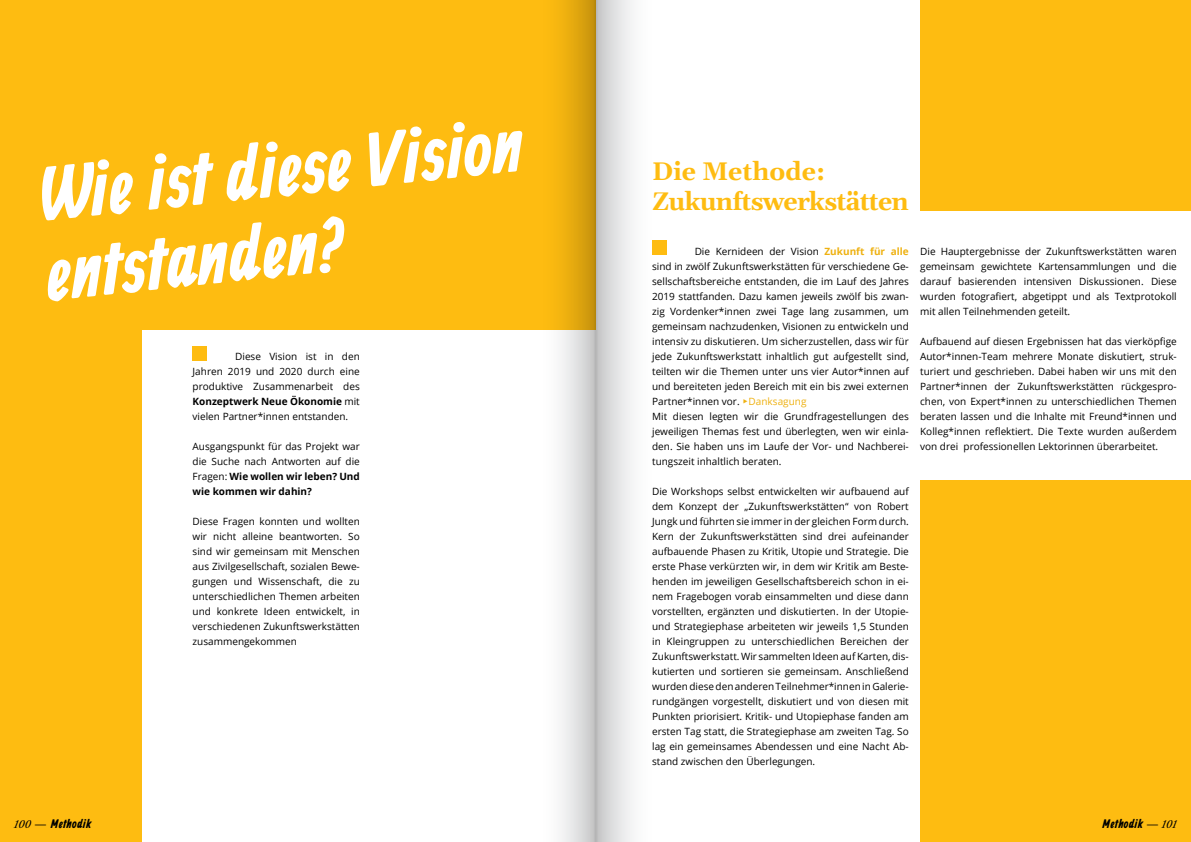
<style>
.page{position:relative;width:1191px;height:842px;background:#fff}
.page>*{position:absolute;margin:0;border:0;box-sizing:border-box;transform-origin:0 0}
.t1{font:700 80px/80px "Ranga";color:#fff}
.t2{font:700 25px/30px "Gelasio";letter-spacing:-.03em;color:#febc11}
.t3{font:700 13px "Ranga";letter-spacing:.025em;color:#000}
.t4{font:10px/15px "Open Sans";color:#000;text-align:justify}
.t5{font:italic 10px "Libre Caslon Text";color:#000}
.s1{font-family:"Libre Caslon Text";font-weight:400;font-size:12px}
.s2{font-weight:700}
.s3{font-weight:700;color:#eeb111}
.s4{font-family:"DejaVu Sans";font-weight:700;color:#eeb111}
.s5{color:#eeb111}
.s6{font-family:"Libre Caslon Text";font-weight:400;font-style:italic;font-size:10px}
</style>
<div class="page">
<div style="left:920px;top:480px;width:271px;height:362px;background:#febc11"></div>
<div style="left:0;top:0;width:595px;height:842px;background:#febc11"></div>
<div style="left:652px;top:241px;width:14px;height:14px;background:#febc11"></div>
<div style="left:142px;top:330px;width:462px;height:512px;background:#fff"></div>
<div style="left:920px;top:0;width:271px;height:210px;background:#febc11"></div>
<div style="left:193px;top:346px;width:14px;height:14px;background:#febc11"></div>
<svg style="left:561px;top:0;width:72px;height:842px"></svg>
<h1 class="t1" style="left:33px;top:160px;width:502px;rotate:-6deg">Wie istdiese Vision entstanden?</h1>
<h3 class="t3" style="left:34px;top:815px;width:60px"><span class="s1">—</span> Methodik</h3>
<p class="t5" style="left:14px;top:818px;width:19px">100</p>
<p class="t4" style="left:193px;top:349px;width:169px;text-indent:43px">Diese Vision ist in den Jahren 2019 und 2020 durch eine produktive Zusammenarbeit des <span class="s2">Konzeptwerk Neue Ökonomie</span> mit vielen Partner*innen entstanden.</p>
<p class="t4" style="left:193px;top:439px;width:169px">Ausgangspunkt für das Projekt war die Suche nach Antworten auf die Fragen: <span class="s2">Wie wollen wir leben? Und wie kommen wir dahin?</span></p>
<p class="t4" style="left:193px;top:514px;width:169px">Diese Fragen konnten und wollten wir nicht alleine beantworten. So sind wir gemeinsam mit Menschen aus Zivilgesellschaft, sozialen Bewe&shy;gungen und Wissenschaft, die zu unterschiedlichen Themen arbeiten und konkrete Ideen entwickelt, in verschiedenen Zukunftswerkstätten zusammengekommen</p>
<h2 class="t2" style="left:652px;top:154px;width:258px">Die Methode:<br>Zukunftswerkstätten</h2>
<p class="t4" style="left:652px;top:244px;width:258px;text-align:left;text-indent:43px">Die Kernideen der Vision <span class="s3">Zukunft für alle </span>sind in zwölf Zukunftswerkstätten für verschiedene Ge&shy;sellschaftsbereiche entstanden, die im Lauf des Jahres 2019 stattfanden. Dazu kamen jeweils zwölf bis zwan&shy;zig Vordenker*innen zwei Tage lang zusammen, um gemeinsam nachzudenken, Visionen zu entwickeln und intensiv zu diskutieren. Um sicherzustellen, dass wir für jede Zukunftswerkstatt inhaltlich gut aufgestellt sind, teilten wir die Themen unter uns vier Autor*innen auf und bereiteten jeden Bereich mit ein bis zwei externen Partner*innen vor. <span class="s4">‣</span><span class="s5">Danksagung<br></span>Mit diesen legten wir die Grundfragestellungen des jeweiligen Themas fest und überlegten, wen wir einla&shy;den. Sie haben uns im Laufe der Vor- und Nachberei&shy;tungszeit inhaltlich beraten.</p>
<p class="t4" style="left:652px;top:484px;width:258px">Die Workshops selbst entwickelten wir aufbauend auf dem Konzept der „Zukunftswerkstätten“ von Robert Jungk und führten sie immer in der gleichen Form durch.<br>Kern der Zukunftswerkstätten sind drei aufeinander aufbauende Phasen zu Kritik, Utopie und Strategie. Die erste Phase verkürzten wir, in dem wir Kritik am Beste&shy;henden im jeweiligen Gesellschaftsbereich schon in ei&shy;nem Fragebogen vorab einsammelten und diese dann vorstellten, ergänzten und diskutierten. In der Utopie&shy;und Strategiephase arbeiteten wir jeweils 1,5 Stunden in Kleingruppen zu unterschiedlichen Bereichen der Zukunftswerkstatt. Wir sammelten Ideen auf Karten, dis&shy;kutierten und sortieren sie gemeinsam. Anschließend wurden diese den anderen Teilnehmer*innen in Galerie&shy;rundgängen vorgestellt, diskutiert und von diesen mit Punkten priorisiert. Kritik- und Utopiephase fanden am ersten Tag statt, die Strategiephase am zweiten Tag. So lag ein gemeinsames Abendessen und eine Nacht Ab&shy;stand zwischen den Überlegungen.</p>
<p class="t4" style="left:920px;top:244px;width:258px">Die Hauptergebnisse der Zukunftswerkstätten waren gemeinsam gewichtete Kartensammlungen und die darauf basierenden intensiven Diskussionen. Diese wurden fotografiert, abgetippt und als Textprotokoll mit allen Teilnehmenden geteilt.</p>
<p class="t4" style="left:920px;top:334px;width:258px">Aufbauend auf diesen Ergebnissen hat das vierköpfige Autor*innen-Team mehrere Monate diskutiert, struk&shy;turiert und geschrieben. Dabei haben wir uns mit den Partner*innen der Zukunftswerkstätten rückgespro&shy;chen, von Expert*innen zu unterschiedlichen Themen beraten lassen und die Inhalte mit Freund*innen und Kolleg*innen reflektiert. Die Texte wurden außerdem von drei professionellen Lektorinnen überarbeitet.</p>
<h3 class="t3" style="left:1102px;top:815px;width:76px">Methodik <span class="s1">—</span> <span class="s6">101</span></h3>
</div>
